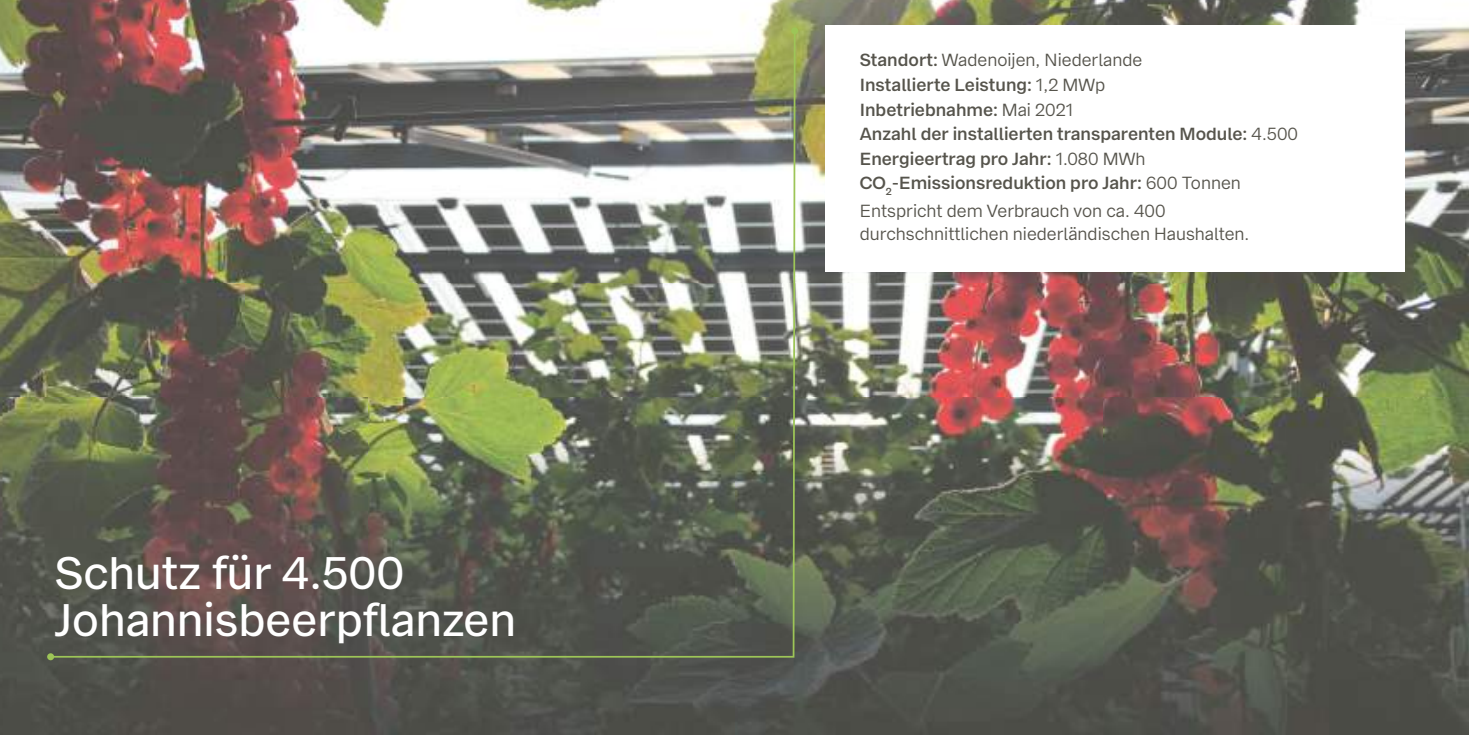
<style>
.page{position:relative;width:1469px;height:735px;background:#fff}
.page>*{position:absolute;margin:0;border:0;box-sizing:border-box;transform-origin:0 0}
.t1{font:500 45.5px/47.2px "Bay Wa Sans";color:#fff}
.t2{font:600 17.5px/24.5px "Bay Wa Sans";color:#56544c}
.t3{font:17.5px/22.8px "Bay Wa Sans";color:#56544c}
.s1{font-weight:400}
</style>
<div class="page">
<img style="left:0;top:0;width:1468px;height:734px">
<svg style="left:825px;top:25px;width:579px;height:247px"></svg>
<img style="left:51px;top:31px;width:744px;height:626px">
<div style="left:791px;top:27px;width:7px;height:7px;background:#9dc557;border-radius:50%"></div>
<div style="left:47px;top:653px;width:7px;height:7px;background:#9dc557;border-radius:50%"></div>
<h1 class="t1" style="left:55px;top:549px;width:463px">Schutz für 4.500<br>Johannisbeerpflanzen</h1>
<p class="t2" style="left:859px;top:48px;width:440px">Standort: <span class="s1">Wadenoijen, Niederlande<br></span>Installierte Leistung: <span class="s1">1,2 MWp<br></span>Inbetriebnahme: <span class="s1">Mai 2021<br></span>Anzahl der installierten transparenten Module: <span class="s1">4.500<br></span>Energieertrag pro Jahr: <span class="s1">1.080 MWh </span>CO<sub>2</sub>-Emissionsreduktion pro Jahr: <span class="s1">600 Tonnen</span></p>
<p class="t3" style="left:859px;top:199px;width:391px">Entspricht dem Verbrauch von ca. 400 durchschnittlichen niederländischen Haushalten.</p>
</div>
